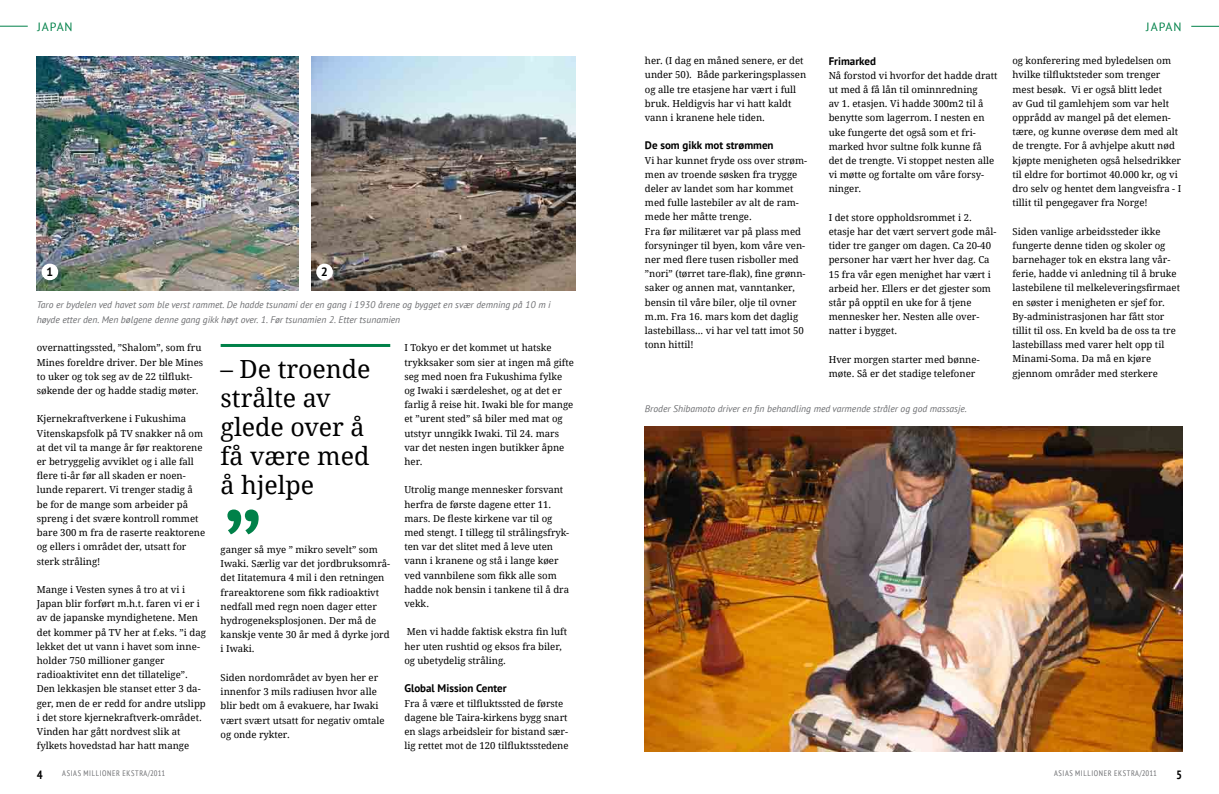
<style>
.page{position:relative;width:1219px;height:794px;background:#fff}
.page>*{position:absolute;margin:0;border:0;box-sizing:border-box;transform-origin:0 0}
.t1{font:25px/29px "Droid Serif";color:#000}
.t2{font:12px "PT Sans";letter-spacing:.08em;color:#008149}
.t3{font:700 condensed 12px "PT Sans";color:#000}
.t4{font:700 12px "PT Sans";color:#000}
.t5{font:700 11px "PT Sans";color:#000}
.t6{font:9.6px/14.2px "Droid Serif";color:#000}
.t7{font:italic 9.6px/14.2px "PT Sans";color:#6d6e71}
.t8{font:condensed 8px "PT Sans";letter-spacing:.08em;color:#6d6e71}
</style>
<div class="page">
<img style="left:645px;top:426px;width:537px;height:325px">
<img style="left:37px;top:57px;width:261px;height:233px">
<img style="left:311px;top:57px;width:264px;height:233px">
<div style="left:42px;top:263px;width:16px;height:17px;background:#fff;border-radius:50%"></div>
<div style="left:316px;top:263px;width:17px;height:17px;background:#fff;border-radius:50%"></div>
<hr style="left:221px;top:344px;width:169px;height:3px;background:#008149">
<svg style="left:227px;top:509px;width:32px;height:25px"></svg>
<svg style="left:0;top:26px;width:28px;height:1px"></svg>
<svg style="left:1191px;top:26px;width:28px;height:1px"></svg>
<p class="t2" style="left:37px;top:19px;width:37px">JAPAN</p>
<p class="t2" style="left:1146px;top:19px;width:37px">JAPAN</p>
<p class="t4" style="left:46px;top:263px;width:9px">1</p>
<p class="t4" style="left:321px;top:263px;width:9px">2</p>
<p class="t7" style="left:37px;top:298px;width:515px">Taro er bydelen ved havet som ble verst rammet. De hadde tsunami der en gang i 1930 årene og bygget en svær demning på 10 m i høyde etter den. Men bølgene denne gang gikk høyt over. 1. Før tsunamien 2. Etter tsunamien</p>
<p class="t6" style="left:37px;top:341px;width:168px">overnattingssted, ”Shalom”, som fru Mines foreldre driver. Der ble Mines to uker og tok seg av de 22 tilflukt&shy;søkende der og hadde stadig møter.</p>
<p class="t6" style="left:37px;top:412px;width:170px">Kjernekraftverkene i Fukushima<br>Vitenskapsfolk på TV snakker nå om at det vil ta mange år før reaktorene er betryggelig avviklet og i alle fall flere ti-år før all skaden er noen&shy;lunde reparert. Vi trenger stadig å be for de mange som arbeider på spreng i det svære kontroll rommet bare 300 m fra de raserte reaktorene og ellers i området der, utsatt for sterk stråling!</p>
<p class="t6" style="left:37px;top:582px;width:171px">Mange i Vesten synes å tro at vi i Japan blir forført m.h.t. faren vi er i av de japanske myndighetene. Men det kommer på TV her at f.eks. ”i dag lekket det ut vann i havet som inne&shy;holder 750 millioner ganger radioaktivitet enn det tillatelige”.<br>Den lekkasjen ble stanset etter 3 da&shy;ger, men de er redd for andre utslipp i det store kjernekraftverk-området.<br>Vinden har gått nordvest slik at fylkets hovedstad har hatt mange</p>
<h1 class="t1" style="left:221px;top:355px;width:152px">– De troende strålte av glede over å få være med å hjelpe</h1>
<p class="t6" style="left:221px;top:542px;width:171px">ganger så mye ” mikro sevelt” som<br>Iwaki. Særlig var det jordbruksområ&shy;det Iitatemura 4 mil i den retningen frareaktorene som fikk radioaktivt nedfall med regn noen dager etter hydrogeneksplosjonen. Der må de kanskje vente 30 år med å dyrke jord i Iwaki.</p>
<p class="t6" style="left:221px;top:670px;width:165px">Siden nordområdet av byen her er innenfor 3 mils radiusen hvor alle blir bedt om å evakuere, har Iwaki vært svært utsatt for negativ omtale og onde rykter.</p>
<p class="t6" style="left:404px;top:341px;width:171px">I Tokyo er det kommet ut hatske trykksaker som sier at ingen må gifte seg med noen fra Fukushima fylke og Iwaki i særdeleshet, og at det er farlig å reise hit. Iwaki ble for mange et ”urent sted” så biler med mat og utstyr unngikk Iwaki. Til 24. mars var det nesten ingen butikker åpne her.</p>
<p class="t6" style="left:404px;top:483px;width:166px">Utrolig mange mennesker forsvant herfra de første dagene etter 11. mars. De fleste kirkene var til og med stengt. I tillegg til strålingsfryk&shy;ten var det slitet med å leve uten vann i kranene og stå i lange køer ved vannbilene som fikk alle som hadde nok bensin i tankene til å dra vekk.</p>
<p class="t6" style="left:404px;top:625px;width:164px">Men vi hadde faktisk ekstra fin luft her uten rushtid og eksos fra biler, og ubetydelig stråling.</p>
<p class="t5" style="left:404px;top:681px;width:104px">Global Mission Center</p>
<p class="t6" style="left:404px;top:696px;width:166px">Fra å være et tilfluktssted de første dagene ble Taira-kirkens bygg snart en slags arbeidsleir for bistand sær&shy;lig rettet mot de 120 tilfluktsstedene</p>
<p class="t6" style="left:645px;top:54px;width:163px">her. (I dag en måned senere, er det under 50). Både parkeringsplassen og alle tre etasjene har vært i full bruk. Heldigvis har vi hatt kaldt vann i kranene hele tiden.</p>
<p class="t5" style="left:645px;top:138px;width:130px">De som gikk mot strømmen</p>
<p class="t6" style="left:645px;top:153px;width:164px">Vi har kunnet fryde oss over strøm&shy;men av troende søsken fra trygge deler av landet som har kommet med fulle lastebiler av alt de ram&shy;mede her måtte trenge.<br>Fra før militæret var på plass med forsyninger til byen, kom våre ven&shy;ner med flere tusen risboller med ”nori” (tørret tare-flak), fine grønn&shy;saker og annen mat, vanntanker, bensin til våre biler, olje til ovner m.m. Fra 16. mars kom det daglig lastebillass... vi har vel tatt imot 50 tonn hittil!</p>
<p class="t5" style="left:829px;top:53px;width:49px">Frimarked</p>
<p class="t6" style="left:829px;top:68px;width:170px">Nå forstod vi hvorfor det hadde dratt ut med å få lån til ominnredning<br>av 1. etasjen. Vi hadde 300m2 til å benytte som lagerrom. I nesten en uke fungerte det også som et fri&shy;marked hvor sultne folk kunne få det de trengte. Vi stoppet nesten alle vi møtte og fortalte om våre forsy&shy;ninger.</p>
<p class="t6" style="left:829px;top:210px;width:169px">I det store oppholdsrommet i 2. etasje har det vært servert gode mål&shy;tider tre ganger om dagen. Ca 20-40 personer har vært her hver dag. Ca<br>15 fra vår egen menighet har vært i arbeid her. Ellers er det gjester som står på opptil en uke for å tjene mennesker her. Nesten alle over&shy;natter i bygget.</p>
<p class="t6" style="left:829px;top:352px;width:153px">Hver morgen starter med bønne&shy;møte. Så er det stadige telefoner</p>
<p class="t7" style="left:645px;top:401px;width:323px">Broder Shibamoto driver en fin behandling med varmende stråler og god massasje.</p>
<p class="t6" style="left:1012px;top:54px;width:170px">og konferering med byledelsen om hvilke tilfluktsteder som trenger mest besøk. Vi er også blitt ledet<br>av Gud til gamlehjem som var helt opprådd av mangel på det elemen&shy;tære, og kunne overøse dem med alt de trengte. For å avhjelpe akutt nød kjøpte menigheten også helsedrikker til eldre for bortimot 40.000 kr, og vi dro selv og hentet dem langveisfra - I tillit til pengegaver fra Norge!</p>
<p class="t6" style="left:1012px;top:224px;width:169px">Siden vanlige arbeidssteder ikke fungerte denne tiden og skoler og barnehager tok en ekstra lang vår&shy;ferie, hadde vi anledning til å bruke lastebilene til melkeleveringsfirmaet en søster i menigheten er sjef for.<br>By-administrasjonen har fått stor tillit til oss. En kveld ba de oss ta tre lastebillass med varer helt opp til Minami-Soma. Da må en kjøre gjennom områder med sterkere</p>
<p class="t3" style="left:37px;top:766px;width:8px">4</p>
<p class="t8" style="left:62px;top:767px;width:104px">ASIAS MILLIONER EKSTRA/2011</p>
<p class="t8" style="left:1054px;top:767px;width:104px">ASIAS MILLIONER EKSTRA/2011</p>
<p class="t3" style="left:1176px;top:766px;width:8px">5</p>
</div>
